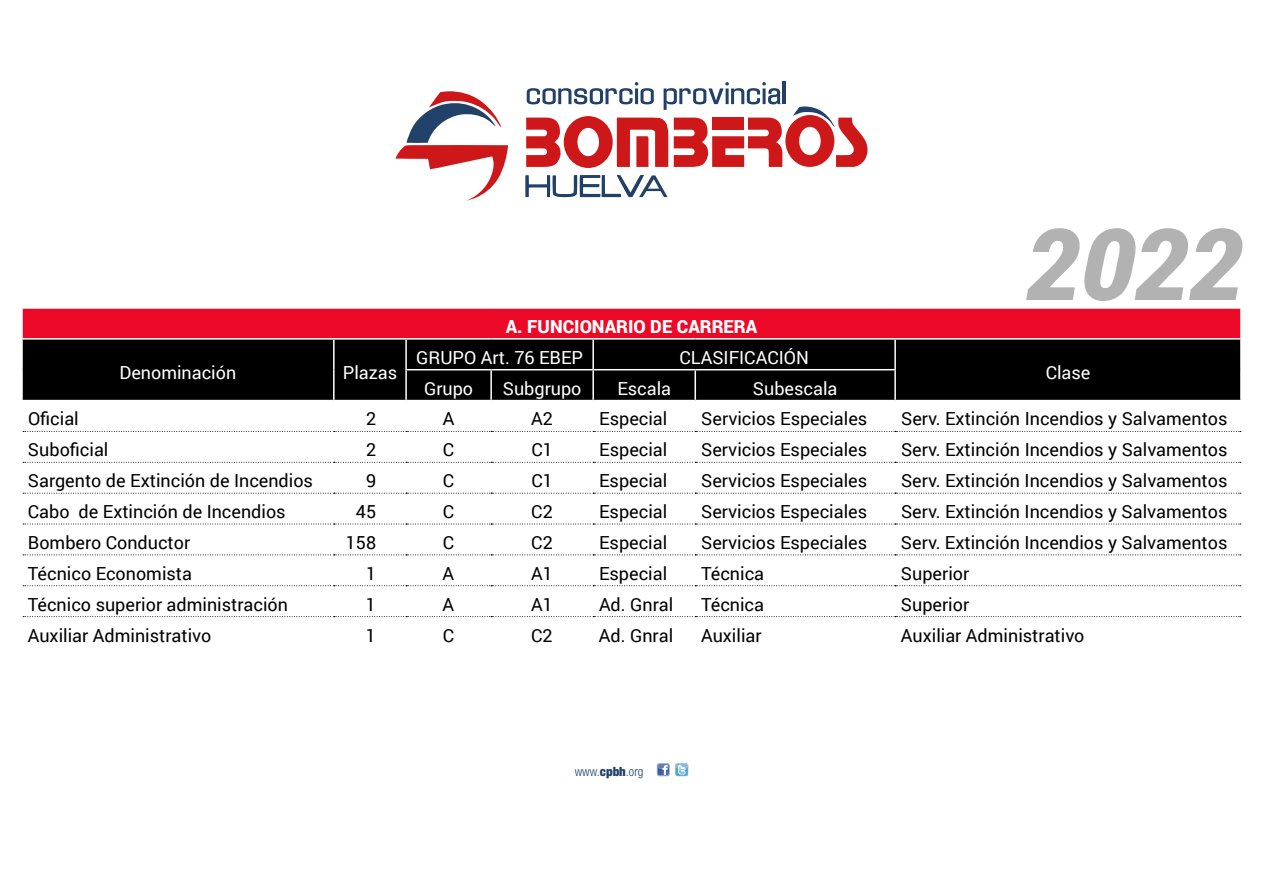
<style>
.page{position:relative;width:1263px;height:893px;background:#fff}
.page>*{position:absolute;margin:0;border:0;box-sizing:border-box;transform-origin:0 0}
.t1{font:italic 900 99.6px "Roboto";color:#b3b2b2}
.t2{font:18px "Roboto";color:#000}
.t3{font:18px "Roboto";color:#fff}
.t4{font:900 18px "Roboto";color:#fff}
.t5{font:300 condensed 12.75px "Helvetica Neue LT Std";color:#214168}
.s1{font-weight:900}
</style>
<div class="page">
<div style="left:22px;top:308px;width:1219px;height:31px;background:#ec0928"></div>
<div style="left:23px;top:340px;width:1217px;height:60px;background:#000"></div>
<hr style="left:21px;top:307px;width:313px;height:2px;background:#fff">
<hr style="left:21px;top:309px;width:2px;height:29px;background:#fff">
<hr style="left:334px;top:307px;width:72px;height:2px;background:#fff">
<hr style="left:406px;top:307px;width:85px;height:2px;background:#fff">
<hr style="left:491px;top:307px;width:102px;height:2px;background:#fff">
<hr style="left:593px;top:307px;width:102px;height:2px;background:#fff">
<hr style="left:695px;top:307px;width:200px;height:2px;background:#fff">
<hr style="left:895px;top:307px;width:347px;height:2px;background:#fff">
<hr style="left:1240px;top:309px;width:2px;height:29px;background:#fff">
<hr style="left:21px;top:338px;width:313px;height:2px;background:#fff">
<hr style="left:334px;top:338px;width:72px;height:2px;background:#fff">
<hr style="left:333px;top:340px;width:2px;height:30px;background:#fff">
<hr style="left:406px;top:338px;width:85px;height:2px;background:#fff">
<hr style="left:405px;top:340px;width:2px;height:29px;background:#fff">
<hr style="left:491px;top:338px;width:102px;height:2px;background:#fff">
<hr style="left:593px;top:338px;width:102px;height:2px;background:#fff">
<hr style="left:592px;top:340px;width:2px;height:29px;background:#fff">
<hr style="left:695px;top:338px;width:200px;height:2px;background:#fff">
<hr style="left:895px;top:338px;width:347px;height:2px;background:#fff">
<hr style="left:894px;top:340px;width:2px;height:29px;background:#fff">
<hr style="left:333px;top:370px;width:2px;height:30px;background:#fff">
<hr style="left:405px;top:369px;width:86px;height:1px;background:#fff">
<hr style="left:405px;top:370px;width:2px;height:30px;background:#fff">
<hr style="left:491px;top:369px;width:102px;height:1px;background:#fff">
<hr style="left:490px;top:370px;width:2px;height:30px;background:#fff">
<hr style="left:593px;top:369px;width:102px;height:1px;background:#fff">
<hr style="left:592px;top:370px;width:2px;height:30px;background:#fff">
<hr style="left:695px;top:369px;width:201px;height:1px;background:#fff">
<hr style="left:694px;top:370px;width:2px;height:30px;background:#fff">
<hr style="left:894px;top:370px;width:2px;height:30px;background:#fff">
<svg style="left:23px;top:431px;width:1218px;height:1px"></svg>
<svg style="left:23px;top:462px;width:1218px;height:1px"></svg>
<svg style="left:23px;top:493px;width:1218px;height:1px"></svg>
<svg style="left:23px;top:524px;width:1218px;height:1px"></svg>
<svg style="left:23px;top:554px;width:1218px;height:1px"></svg>
<svg style="left:23px;top:585px;width:1218px;height:1px"></svg>
<svg style="left:23px;top:616px;width:1218px;height:1px"></svg>
<svg style="left:395px;top:91px;width:113px;height:110px"></svg>
<svg style="left:526px;top:82px;width:342px;height:86px"></svg>
<hr style="left:783px;top:82px;width:3px;height:22px;background:#214168">
<svg style="left:525px;top:175px;width:143px;height:22px"></svg>
<svg style="left:657px;top:763px;width:31px;height:13px"></svg>
<p class="t3" style="left:120px;top:360px;width:118px">Denominación</p>
<p class="t3" style="left:343px;top:360px;width:56px">Plazas</p>
<p class="t4" style="left:506px;top:314px;width:253px">A. FUNCIONARIO DE CARRERA</p>
<p class="t3" style="left:416px;top:345px;width:168px">GRUPO Art. 76 EBEP</p>
<p class="t3" style="left:679px;top:345px;width:131px">CLASIFICACIÓN</p>
<p class="t3" style="left:424px;top:375px;width:51px">Grupo</p>
<p class="t3" style="left:503px;top:375px;width:80px">Subgrupo</p>
<p class="t3" style="left:617px;top:375px;width:55px">Escala</p>
<p class="t3" style="left:753px;top:375px;width:86px">Subescala</p>
<h1 class="t1" style="left:1025px;top:194px;width:219px">2022</h1>
<p class="t3" style="left:1046px;top:360px;width:46px">Clase</p>
<p class="t2" style="left:28px;top:406px;width:52px">Oficial</p>
<p class="t2" style="left:366px;top:406px;width:12px">2</p>
<p class="t2" style="left:443px;top:406px;width:13px">A</p>
<p class="t2" style="left:531px;top:406px;width:23px">A2</p>
<p class="t2" style="left:599px;top:406px;width:70px">Especial</p>
<p class="t2" style="left:701px;top:406px;width:168px">Servicios Especiales</p>
<p class="t2" style="left:901px;top:406px;width:328px">Serv. Extinción Incendios y Salvamentos</p>
<p class="t2" style="left:28px;top:437px;width:82px">Suboficial</p>
<p class="t2" style="left:366px;top:437px;width:12px">2</p>
<p class="t2" style="left:443px;top:437px;width:13px">C</p>
<p class="t2" style="left:531px;top:437px;width:23px">C1</p>
<p class="t2" style="left:599px;top:437px;width:70px">Especial</p>
<p class="t2" style="left:701px;top:437px;width:168px">Servicios Especiales</p>
<p class="t2" style="left:901px;top:437px;width:328px">Serv. Extinción Incendios y Salvamentos</p>
<p class="t2" style="left:28px;top:468px;width:287px">Sargento de Extinción de Incendios</p>
<p class="t2" style="left:366px;top:468px;width:12px">9</p>
<p class="t2" style="left:443px;top:468px;width:13px">C</p>
<p class="t2" style="left:531px;top:468px;width:23px">C1</p>
<p class="t2" style="left:599px;top:468px;width:70px">Especial</p>
<p class="t2" style="left:701px;top:468px;width:168px">Servicios Especiales</p>
<p class="t2" style="left:901px;top:468px;width:328px">Serv. Extinción Incendios y Salvamentos</p>
<p class="t2" style="left:28px;top:499px;width:259px">Cabo de Extinción de Incendios</p>
<p class="t2" style="left:356px;top:499px;width:22px">45</p>
<p class="t2" style="left:443px;top:499px;width:13px">C</p>
<p class="t2" style="left:531px;top:499px;width:23px">C2</p>
<p class="t2" style="left:599px;top:499px;width:70px">Especial</p>
<p class="t2" style="left:701px;top:499px;width:168px">Servicios Especiales</p>
<p class="t2" style="left:901px;top:499px;width:328px">Serv. Extinción Incendios y Salvamentos</p>
<p class="t2" style="left:28px;top:530px;width:164px">Bombero Conductor</p>
<p class="t2" style="left:346px;top:530px;width:32px">158</p>
<p class="t2" style="left:443px;top:530px;width:13px">C</p>
<p class="t2" style="left:531px;top:530px;width:23px">C2</p>
<p class="t2" style="left:599px;top:530px;width:70px">Especial</p>
<p class="t2" style="left:701px;top:530px;width:168px">Servicios Especiales</p>
<p class="t2" style="left:901px;top:530px;width:328px">Serv. Extinción Incendios y Salvamentos</p>
<p class="t2" style="left:28px;top:561px;width:166px">Técnico Economista</p>
<p class="t2" style="left:366px;top:561px;width:12px">1</p>
<p class="t2" style="left:443px;top:561px;width:13px">A</p>
<p class="t2" style="left:531px;top:561px;width:23px">A1</p>
<p class="t2" style="left:599px;top:561px;width:70px">Especial</p>
<p class="t2" style="left:701px;top:561px;width:65px">Técnica</p>
<p class="t2" style="left:901px;top:561px;width:70px">Superior</p>
<p class="t2" style="left:28px;top:592px;width:262px">Técnico superior administración</p>
<p class="t2" style="left:366px;top:592px;width:12px">1</p>
<p class="t2" style="left:443px;top:592px;width:13px">A</p>
<p class="t2" style="left:531px;top:592px;width:23px">A1</p>
<p class="t2" style="left:599px;top:592px;width:76px">Ad. Gnral</p>
<p class="t2" style="left:701px;top:592px;width:65px">Técnica</p>
<p class="t2" style="left:901px;top:592px;width:70px">Superior</p>
<p class="t2" style="left:28px;top:622px;width:185px">Auxiliar Administrativo</p>
<p class="t2" style="left:366px;top:622px;width:12px">1</p>
<p class="t2" style="left:443px;top:622px;width:13px">C</p>
<p class="t2" style="left:531px;top:622px;width:23px">C2</p>
<p class="t2" style="left:599px;top:622px;width:76px">Ad. Gnral</p>
<p class="t2" style="left:701px;top:622px;width:62px">Auxiliar</p>
<p class="t2" style="left:901px;top:622px;width:185px">Auxiliar Administrativo</p>
<p class="t5" style="left:575px;top:764px;width:70px">www.<span class="s1">cpbh</span>.org</p>
</div>
